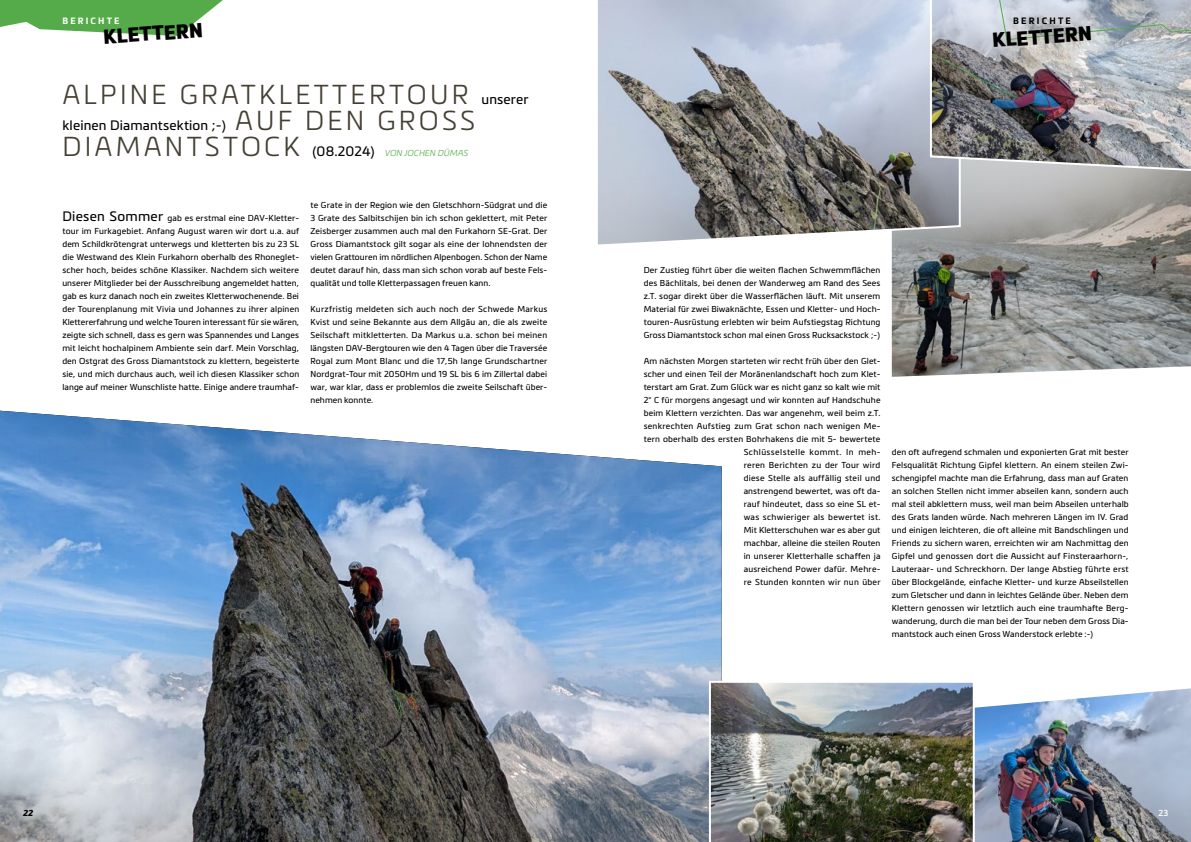
<style>
.page{position:relative;width:1191px;height:842px;background:#fff}
.page>*{position:absolute;margin:0;border:0;box-sizing:border-box;transform-origin:0 0}
.Headline{font:300 27px "Metronic Pro";letter-spacing:.12em;color:#454034}
.Rubrikname_groß{font:900 20px "Metronic Pro";color:#000}
.Headline-2{font:13.5px "Metronic Pro";letter-spacing:.01em;color:#000}
.Rubrikname_klein{font:700 9.1px "Metronic Pro";letter-spacing:.24em;color:#000}
.Format_für_Inhaltsverzeichnis{font:700 9px "Metronic Pro";letter-spacing:.24em;color:#fff}
.Absatz_2-Spalter{font:8.5px/13px "Metronic Pro";letter-spacing:.01em;color:#000;text-align:justify}
.Headline-3{font:italic 300 8.5px "Metronic Pro";letter-spacing:.01em;color:#55ab49}
.t1{font:italic 900 8.5px "Metronic Pro";color:#000}
.t2{font:600 8.5px "Metronic Pro";color:#fff}
.s1{font-weight:400;font-size:13.5px;color:#000}
.s2{font-weight:300;font-size:27px;color:#454034}
.s3{font-style:normal;font-size:27px;color:#454034}
.s4{font-weight:400;font-style:normal;font-size:13.5px;color:#000}
.s5{font-size:13.5px}
</style>
<div class="page">
<img style="left:891px;top:175px;width:300px;height:202px">
<svg style="left:598px;top:0;width:363px;height:248px;background:#a1a6ae"></svg>
<img style="left:929px;top:0;width:262px;height:175px">
<img style="left:0;top:411px;width:721px;height:431px">
<img style="left:975px;top:688px;width:216px;height:154px">
<img style="left:708px;top:680px;width:267px;height:162px">
<svg style="left:0;top:0;width:223px;height:36px"></svg>
<svg style="left:993px;top:0;width:198px;height:40px;background:#b4bcc1"></svg>
<p class="Format_für_Inhaltsverzeichnis" style="left:62px;top:15px;width:59px">BERICHTE</p>
<p class="Rubrikname_klein" style="left:1013px;top:15px;width:59px">BERICHTE</p>
<p class="Rubrikname_groß" style="left:102px;top:25px;width:101px;rotate:-4deg">KLETTERN</p>
<p class="Rubrikname_groß" style="left:991px;top:28px;width:101px;rotate:-4deg">KLETTERN</p>
<p class="Headline" style="left:62px;top:76px;width:468px">ALPINE GRATKLETTERTOUR <span class="s1">unserer</span></p>
<p class="Headline-2" style="left:62px;top:116px;width:414px">kleinen Diamantsektion ;-) <span class="s2">AUF DEN GROS S</span></p>
<p class="Headline-3" style="left:62px;top:147px;width:407px"><span class="s3">DIAMANTSTOCK</span> <span class="s4">(08.2024)</span> VON JOCHEN DÜMAS</p>
<p class="Absatz_2-Spalter" style="left:62px;top:211px;width:238px"><span class="s5">Diesen Sommer</span> gab es erstmal eine DAV-Kletter&shy;tour im Furkagebiet. Anfang August waren wir dort u.a. auf dem Schildkrötengrat unterwegs und kletterten bis zu 23 SL die Westwand des Klein Furkahorn oberhalb des Rhoneglet&shy;scher hoch, beides schöne Klassiker. Nachdem sich weitere unserer Mitglieder bei der Ausschreibung angemeldet hatten, gab es kurz danach noch ein zweites Kletterwochenende. Bei der Tourenplanung mit Vivia und Johannes zu ihrer alpinen Klettererfahrung und welche Touren interessant für sie wären, zeigte sich schnell, dass es gern was Spannendes und Langes mit leicht hochalpinem Ambiente sein darf. Mein Vorschlag, den Ostgrat des Gross Diamantstock zu klettern, begeisterte sie, und mich durchaus auch, weil ich diesen Klassiker schon lange auf meiner Wunschliste hatte. Einige andere traumhaf-</p>
<p class="Absatz_2-Spalter" style="left:310px;top:198px;width:238px">te Grate in der Region wie den Gletschhorn-Südgrat und die 3 Grate des Salbitschijen bin ich schon geklettert, mit Peter Zeisberger zusammen auch mal den Furkahorn SE-Grat. Der Gross Diamantstock gilt sogar als eine der lohnendsten der vielen Grattouren im nördlichen Alpenbogen. Schon der Name deutet darauf hin, dass man sich schon vorab auf beste Fels&shy;qualität und tolle Kletterpassagen freuen kann.</p>
<p class="Absatz_2-Spalter" style="left:310px;top:302px;width:238px">Kurzfristig meldeten sich auch noch der Schwede Markus Kvist und seine Bekannte aus dem Allgäu an, die als zweite Seilschaft mitkletterten. Da Markus u.a. schon bei meinen längsten DAV-Bergtouren wie den 4 Tagen über die Traversée Royal zum Mont Blanc und die 17,5h lange Grundschartner Nordgrat-Tour mit 2050Hm und 19 SL bis 6 im Zillertal dabei war, war klar, dass er problemlos die zweite Seilschaft über&shy;nehmen konnte.</p>
<p class="Absatz_2-Spalter" style="left:643px;top:263px;width:238px">Der Zustieg führt über die weiten flachen Schwemmflächen des Bächlitals, bei denen der Wanderweg am Rand des Sees z.T. sogar direkt über die Wasserflächen läuft. Mit unserem Material für zwei Biwaknächte, Essen und Kletter- und Hoch&shy;touren-Ausrüstung erlebten wir beim Aufstiegstag Richtung Gross Diamantstock schon mal einen Gross Rucksackstock ;-)</p>
<p class="Absatz_2-Spalter" style="left:643px;top:354px;width:238px;text-align:right">Am nächsten Morgen starteten wir recht früh über den Glet&shy;scher und einen Teil der Moränenlandschaft hoch zum Klet&shy;terstart am Grat. Zum Glück war es nicht ganz so kalt wie mit 2° C für morgens angesagt und wir konnten auf Handschuhe beim Klettern verzichten. Das war angenehm, weil beim z.T. senkrechten Aufstieg zum Grat schon nach wenigen Me&shy;tern oberhalb des ersten Bohrhakens die mit 5- bewertete Schlüsselstelle kommt. In meh-<br>reren Berichten zu der Tour wird<br>diese Stelle als auffällig steil und<br>anstrengend bewertet, was oft da-<br>rauf hindeutet, dass so eine SL et-<br>was schwieriger als bewertet ist.<br>Mit Kletterschuhen war es aber gut<br>machbar, alleine die steilen Routen<br>in unserer Kletterhalle schaffen ja<br>ausreichend Power dafür. Mehre-<br>re Stunden konnten wir nun über</p>
<p class="Absatz_2-Spalter" style="left:891px;top:445px;width:238px">den oft aufregend schmalen und exponierten Grat mit bester Felsqualität Richtung Gipfel klettern. An einem steilen Zwi&shy;schengipfel machte man die Erfahrung, dass man auf Graten an solchen Stellen nicht immer abseilen kann, sondern auch mal steil abklettern muss, weil man beim Abseilen unterhalb des Grats landen würde. Nach mehreren Längen im IV. Grad und einigen leichteren, die oft alleine mit Bandschlingen und Friends zu sichern waren, erreichten wir am Nachmittag den Gipfel und genossen dort die Aussicht auf Finsteraarhorn-, Lauteraar- und Schreckhorn. Der lange Abstieg führte erst über Blockgelände, einfache Kletter- und kurze Abseilstellen zum Gletscher und dann in leichtes Gelände über. Neben dem Klettern genossen wir letztlich auch eine traumhafte Berg&shy;wanderung, durch die man bei der Tour neben dem Gross Dia&shy;mantstock auch einen Gross Wanderstock erlebte :-)</p>
<p class="t1" style="left:23px;top:808px;width:12px">22</p>
<p class="t2" style="left:1158px;top:807px;width:11px">23</p>
</div>
